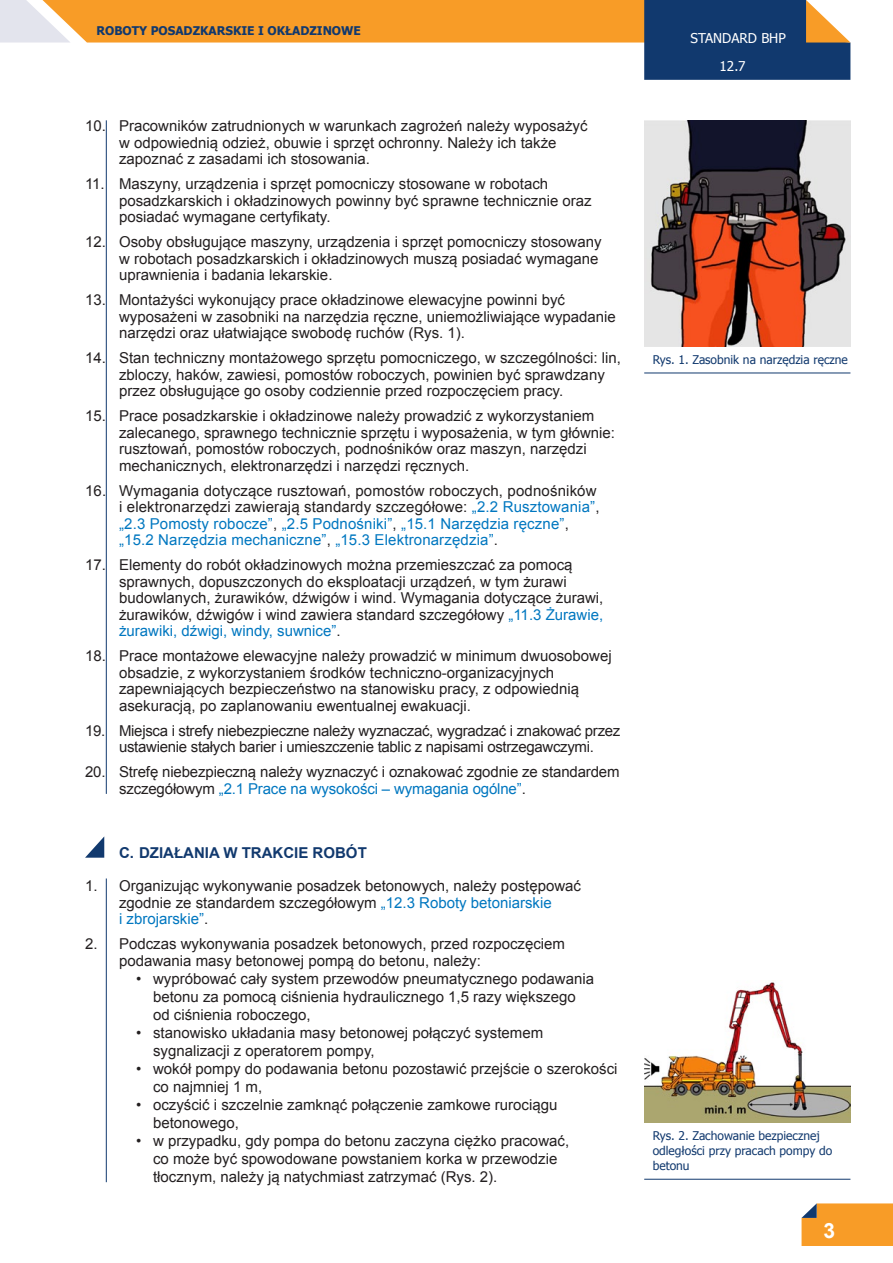
<style>
.page{position:relative;width:893px;height:1263px;background:#fff}
.page>*{position:absolute;margin:0;border:0;box-sizing:border-box;transform-origin:0 0}
.tekst{font:700 21px "Arial";color:#fff}
.Tekst_numerowany{font:15px/16.5px "Arial";color:#231f20}
.Tekst_kropki{font:15px/18px "Arial";color:#231f20}
.Tekst_numerowany-2{font:15px/16.5px "Arial";letter-spacing:.01em;color:#0077c0}
.Tekst_numerowany-3{font:15px/16.5px "Arial";letter-spacing:-.02em;color:#231f20;text-align:center}
.Tytulik{font:700 15px "Arial";color:#11396e}
.t1{font:13.5px "Tahoma";color:#fff}
.podpis_zdjęcia{font:12px/15px "Tahoma";color:#11396e}
.t2{font:700 12px "Tahoma";color:#11396e}
.s1{color:#231f20}
.s2{color:#0077c0}
</style>
<div class="page">
<svg style="left:801px;top:1203px;width:92px;height:43px;background:#f19d32"></svg>
<svg style="left:0;top:0;width:850px;height:80px"></svg>
<hr style="left:106px;top:120px;width:1px;height:674px;background:#11396e">
<hr style="left:644px;top:373px;width:206px;height:1px;background:#11396e">
<svg style="left:85px;top:837px;width:19px;height:21px"></svg>
<hr style="left:106px;top:878px;width:1px;height:304px;background:#11396e">
<img style="left:644px;top:120px;width:206px;height:226px">
<hr style="left:644px;top:1179px;width:206px;height:1px;background:#11396e">
<img style="left:644px;top:980px;width:206px;height:143px">
<p class="t2" style="left:96px;top:23px;width:266px">ROBOTY POSADZKARSKIE I OKŁADZINOWE</p>
<p class="Tekst_numerowany" style="left:119px;top:118px;width:470px;text-indent:-34px">10. Pracowników zatrudnionych w warunkach zagrożeń należy wyposażyć w odpowiednią odzież, obuwie i sprzęt ochronny. Należy ich także zapoznać z zasadami ich stosowania.</p>
<p class="Tekst_numerowany" style="left:119px;top:176px;width:474px;text-indent:-34px">11. Maszyny, urządzenia i sprzęt pomocniczy stosowane w robotach posadzkarskich i okładzinowych powinny być sprawne technicznie oraz posiadać wymagane certyfikaty.</p>
<p class="Tekst_numerowany" style="left:119px;top:234px;width:484px;text-indent:-34px">12. Osoby obsługujące maszyny, urządzenia i sprzęt pomocniczy stosowany w robotach posadzkarskich i okładzinowych muszą posiadać wymagane uprawnienia i badania lekarskie.</p>
<p class="Tekst_numerowany" style="left:119px;top:292px;width:498px;text-indent:-34px">13. Montażyści wykonujący prace okładzinowe elewacyjne powinni być wyposażeni w zasobniki na narzędzia ręczne, uniemożliwiające wypadanie narzędzi oraz ułatwiające swobodę ruchów (Rys. 1).</p>
<p class="Tekst_numerowany" style="left:119px;top:350px;width:503px;text-indent:-34px">14. Stan techniczny montażowego sprzętu pomocniczego, w szczególności: lin, zbloczy, haków, zawiesi, pomostów roboczych, powinien być sprawdzany przez obsługujące go osoby codziennie przed rozpoczęciem pracy.</p>
<p class="Tekst_numerowany" style="left:119px;top:408px;width:498px;text-indent:-34px">15. Prace posadzkarskie i okładzinowe należy prowadzić z wykorzystaniem zalecanego, sprawnego technicznie sprzętu i wyposażenia, w tym głównie: rusztowań, pomostów roboczych, podnośników oraz maszyn, narzędzi mechanicznych, elektronarzędzi i narzędzi ręcznych.</p>
<p class="Tekst_numerowany-2" style="left:119px;top:482px;width:482px;text-indent:-34px"><span class="s1">16. Wymagania dotyczące rusztowań, pomostów roboczych, podnośników i elektronarzędzi zawierają standardy szczegółowe:</span> „2.2 Rusztowania”<span class="s1">, </span>„2.3 Pomosty robocze”<span class="s1">,</span> „2.5 Podnośniki”<span class="s1">,</span> „15.1 Narzędzia ręczne”<span class="s1">, </span>„15.2 Narzędzia mechaniczne”<span class="s1">,</span> „15.3 Elektronarzędzia”<span class="s1">.</span></p>
<p class="Tekst_numerowany" style="left:119px;top:557px;width:486px;text-indent:-34px">17. Elementy do robót okładzinowych można przemieszczać za pomocą sprawnych, dopuszczonych do eksploatacji urządzeń, w tym żurawi budowlanych, żurawików, dźwigów i wind. Wymagania dotyczące żurawi, żurawików, dźwigów i wind zawiera standard szczegółowy <span class="s2">„11.3 Żurawie, żurawiki, dźwigi, windy, suwnice”</span>.</p>
<p class="Tekst_numerowany" style="left:119px;top:648px;width:494px;text-indent:-34px">18. Prace montażowe elewacyjne należy prowadzić w minimum dwuosobowej obsadzie, z wykorzystaniem środków techniczno-organizacyjnych zapewniających bezpieczeństwo na stanowisku pracy, z odpowiednią asekuracją, po zaplanowaniu ewentualnej ewakuacji.</p>
<p class="Tekst_numerowany-3" style="left:85px;top:722px;width:537px">19. Miejsca i strefy niebezpieczne należy wyznaczać, wygradzać i znakować przez ustawienie stałych barier i umieszczenie tablic z napisami ostrzegawczymi.</p>
<p class="Tekst_numerowany" style="left:119px;top:764px;width:502px;text-indent:-34px">20. Strefę niebezpieczną należy wyznaczyć i oznakować zgodnie ze standardem szczegółowym <span class="s2">„2.1 Prace na wysokości – wymagania ogólne”</span>.</p>
<p class="t1" style="left:691px;top:29px;width:97px">STANDARD BHP</p>
<p class="t1" style="left:720px;top:57px;width:27px">12.7</p>
<p class="podpis_zdjęcia" style="left:653px;top:352px;width:197px">Rys. 1. Zasobnik na narzędzia ręczne</p>
<p class="Tytulik" style="left:119px;top:842px;width:249px">C. DZIAŁANIA W TRAKCIE ROBÓT</p>
<p class="Tekst_numerowany" style="left:119px;top:878px;width:463px;text-indent:-34px">1. Organizując wykonywanie posadzek betonowych, należy postępować zgodnie ze standardem szczegółowym <span class="s2">„12.3 Roboty betoniarskie<br>i zbrojarskie”</span>.</p>
<p class="Tekst_numerowany" style="left:119px;top:936px;width:448px;text-indent:-34px">2. Podczas wykonywania posadzek betonowych, przed rozpoczęciem podawania masy betonowej pompą do betonu, należy:</p>
<p class="Tekst_kropki" style="left:153px;top:969px;width:443px;text-indent:-17px">• wypróbować cały system przewodów pneumatycznego podawania betonu za pomocą ciśnienia hydraulicznego 1,5 razy większego od ciśnienia roboczego,</p>
<p class="Tekst_kropki" style="left:153px;top:1023px;width:392px;text-indent:-17px">• stanowisko układania masy betonowej połączyć systemem sygnalizacji z operatorem pompy,</p>
<p class="Tekst_kropki" style="left:153px;top:1059px;width:466px;text-indent:-17px">• wokół pompy do podawania betonu pozostawić przejście o szerokości co najmniej 1 m,</p>
<p class="Tekst_kropki" style="left:153px;top:1095px;width:406px;text-indent:-17px">• oczyścić i szczelnie zamknąć połączenie zamkowe rurociągu betonowego,</p>
<p class="Tekst_kropki" style="left:153px;top:1131px;width:418px;text-indent:-17px">• w przypadku, gdy pompa do betonu zaczyna ciężko pracować, co może być spowodowane powstaniem korka w przewodzie tłocznym, należy ją natychmiast zatrzymać (Rys. 2).</p>
<p class="podpis_zdjęcia" style="left:653px;top:1128px;width:181px">Rys. 2. Zachowanie bezpiecznej odległości przy pracach pompy do betonu</p>
<p class="tekst" style="left:823px;top:1217px;width:13px">3</p>
</div>
